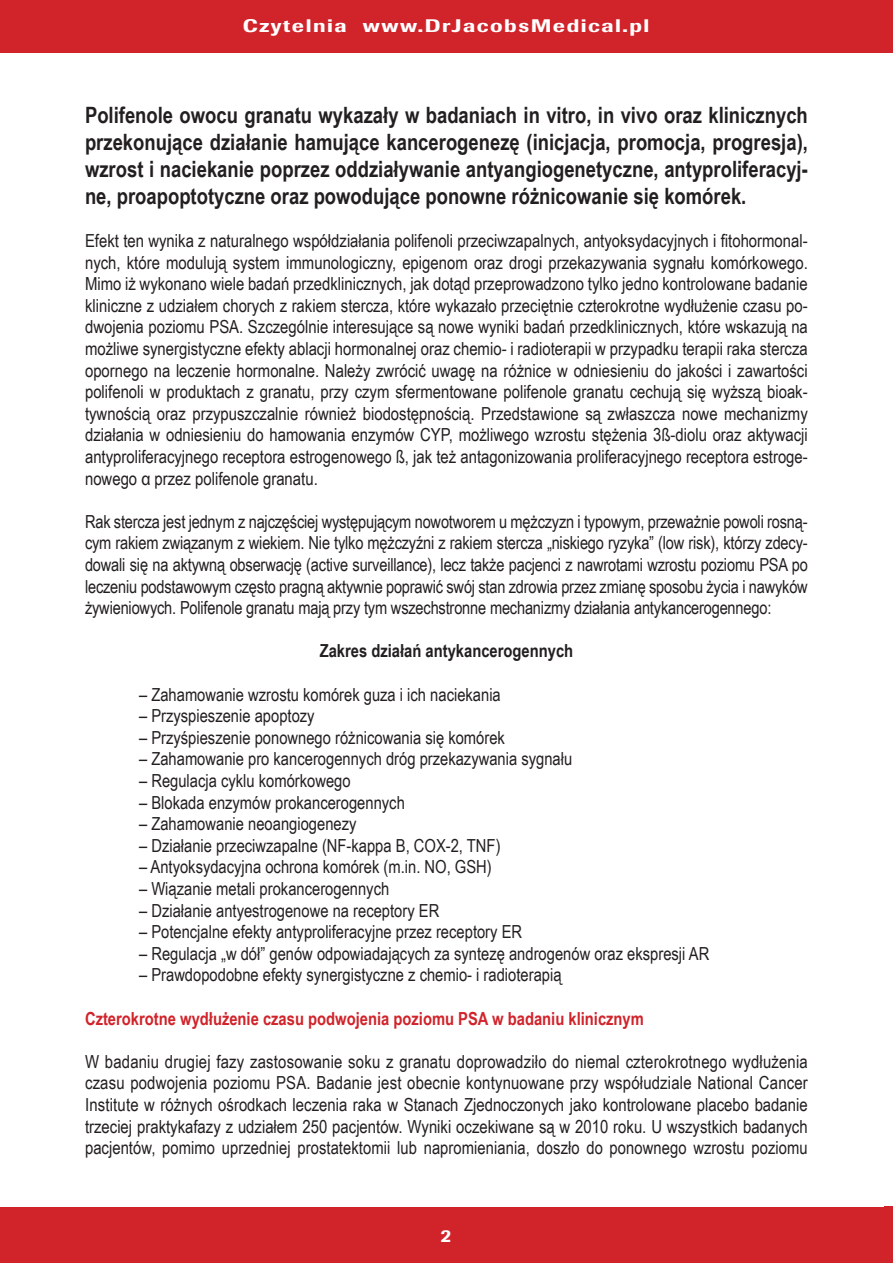
<style>
.page{position:relative;width:893px;height:1263px;background:#fff}
.page>*{position:absolute;margin:0;border:0;box-sizing:border-box;transform-origin:0 0}
.t1{font:700 22.5px/27px "Arial Narrow";color:#231f20;text-align:justify}
.t2{font:18px/21.6px "Arial Narrow";color:#231f20;text-align:justify}
.t3{font:700 18px "Arial Narrow";color:#d1232a}
.t4{font:500 18px "Imago";letter-spacing:.07em;color:#fff;scale:1.2 1}
.t5{font:700 18px "Arial Narrow";color:#231f20}
.t6{font:500 18px "Imago";letter-spacing:.07em;color:#fff}
</style>
<div class="page">
<div style="left:0;top:0;width:893px;height:53px;background:#d1232a"></div>
<div style="left:0;top:1207px;width:893px;height:56px;background:#d1232a"></div>
<div style="left:884px;top:1206px;width:9px;height:57px;background:#d1232a"></div>
<p class="t4" style="left:243px;top:15px;width:340px">Czytelnia www.DrJacobsMedical.pl</p>
<p class="t1" style="left:85px;top:100px;width:724px">Polifenole owocu granatu wykazały w badaniach in vitro, in vivo oraz klinicznych przekonujące działanie hamujące kancerogenezę (inicjacja, promocja, progresja), wzrost i naciekanie poprzez oddziaływanie antyangiogenetyczne, antyproliferacyj&shy;ne, proapoptotyczne oraz powodujące ponowne różnicowanie się komórek.</p>
<p class="t2" style="left:85px;top:229px;width:724px">Efekt ten wynika z naturalnego współdziałania polifenoli przeciwzapalnych, antyoksydacyjnych i fitohormonal&shy;nych, które modulują system immunologiczny, epigenom oraz drogi przekazywania sygnału komórkowego.<br>Mimo iż wykonano wiele badań przedklinicznych, jak dotąd przeprowadzono tylko jedno kontrolowane badanie kliniczne z udziałem chorych z rakiem stercza, które wykazało przeciętnie czterokrotne wydłużenie czasu po&shy;dwojenia poziomu PSA. Szczególnie interesujące są nowe wyniki badań przedklinicznych, które wskazują na możliwe synergistyczne efekty ablacji hormonalnej oraz chemio- i radioterapii w przypadku terapii raka stercza opornego na leczenie hormonalne. Należy zwrócić uwagę na różnice w odniesieniu do jakości i zawartości polifenoli w produktach z granatu, przy czym sfermentowane polifenole granatu cechują się wyższą bioak&shy;tywnością oraz przypuszczalnie również biodostępnością. Przedstawione są zwłaszcza nowe mechanizmy działania w odniesieniu do hamowania enzymów CYP, możliwego wzrostu stężenia 3ß-diolu oraz aktywacji antyproliferacyjnego receptora estrogenowego ß, jak też antagonizowania proliferacyjnego receptora estroge&shy;nowego α przez polifenole granatu.</p>
<p class="t2" style="left:85px;top:510px;width:724px">Rak stercza jest jednym z najczęściej występującym nowotworem u mężczyzn i typowym, przeważnie powoli rosną&shy;cym rakiem związanym z wiekiem. Nie tylko mężczyźni z rakiem stercza „niskiego ryzyka” (low risk), którzy zdecy&shy;dowali się na aktywną obserwację (active surveillance), lecz także pacjenci z nawrotami wzrostu poziomu PSA po leczeniu podstawowym często pragną aktywnie poprawić swój stan zdrowia przez zmianę sposobu życia i nawyków żywieniowych. Polifenole granatu mają przy tym wszechstronne mechanizmy działania antykancerogennego:</p>
<p class="t5" style="left:320px;top:637px;width:255px">Zakres działań antykancerogennych</p>
<p class="t2" style="left:139px;top:683px;width:363px">– Zahamowanie wzrostu komórek guza i ich naciekania</p>
<p class="t2" style="left:139px;top:704px;width:177px">– Przyspieszenie apoptozy</p>
<p class="t2" style="left:139px;top:726px;width:367px">– Przyśpieszenie ponownego różnicowania się komórek</p>
<p class="t2" style="left:139px;top:747px;width:435px">– Zahamowanie pro kancerogennych dróg przekazywania sygnału</p>
<p class="t2" style="left:139px;top:769px;width:213px">– Regulacja cyklu komórkowego</p>
<p class="t2" style="left:139px;top:791px;width:267px">– Blokada enzymów prokancerogennych</p>
<p class="t2" style="left:139px;top:812px;width:219px">– Zahamowanie neoangiogenezy</p>
<p class="t2" style="left:139px;top:834px;width:363px">– Działanie przeciwzapalne (NF-kappa B, COX-2, TNF)</p>
<p class="t2" style="left:139px;top:855px;width:354px">– Antyoksydacyjna ochrona komórek (m.in. NO, GSH)</p>
<p class="t2" style="left:139px;top:877px;width:252px">– Wiązanie metali prokancerogennych</p>
<p class="t2" style="left:139px;top:899px;width:302px">– Działanie antyestrogenowe na receptory ER</p>
<p class="t2" style="left:139px;top:920px;width:385px">– Potencjalne efekty antyproliferacyjne przez receptory ER</p>
<p class="t2" style="left:139px;top:942px;width:572px">– Regulacja „w dół” genów odpowiadających za syntezę androgenów oraz ekspresji AR</p>
<p class="t2" style="left:139px;top:963px;width:424px">– Prawdopodobne efekty synergistyczne z chemio- i radioterapią</p>
<p class="t3" style="left:85px;top:1005px;width:560px">Czterokrotne wydłużenie czasu podwojenia poziomu PSA w badaniu klinicznym</p>
<p class="t2" style="left:85px;top:1050px;width:724px">W badaniu drugiej fazy zastosowanie soku z granatu doprowadziło do niemal czterokrotnego wydłużenia czasu podwojenia poziomu PSA. Badanie jest obecnie kontynuowane przy współudziale National Cancer Institute w różnych ośrodkach leczenia raka w Stanach Zjednoczonych jako kontrolowane placebo badanie trzeciej praktykafazy z udziałem 250 pacjentów. Wyniki oczekiwane są w 2010 roku. U wszystkich badanych pacjentów, pomimo uprzedniej prostatektomii lub napromieniania, doszło do ponownego wzrostu poziomu</p>
<p class="t6" style="left:441px;top:1225px;width:12px">2</p>
</div>
